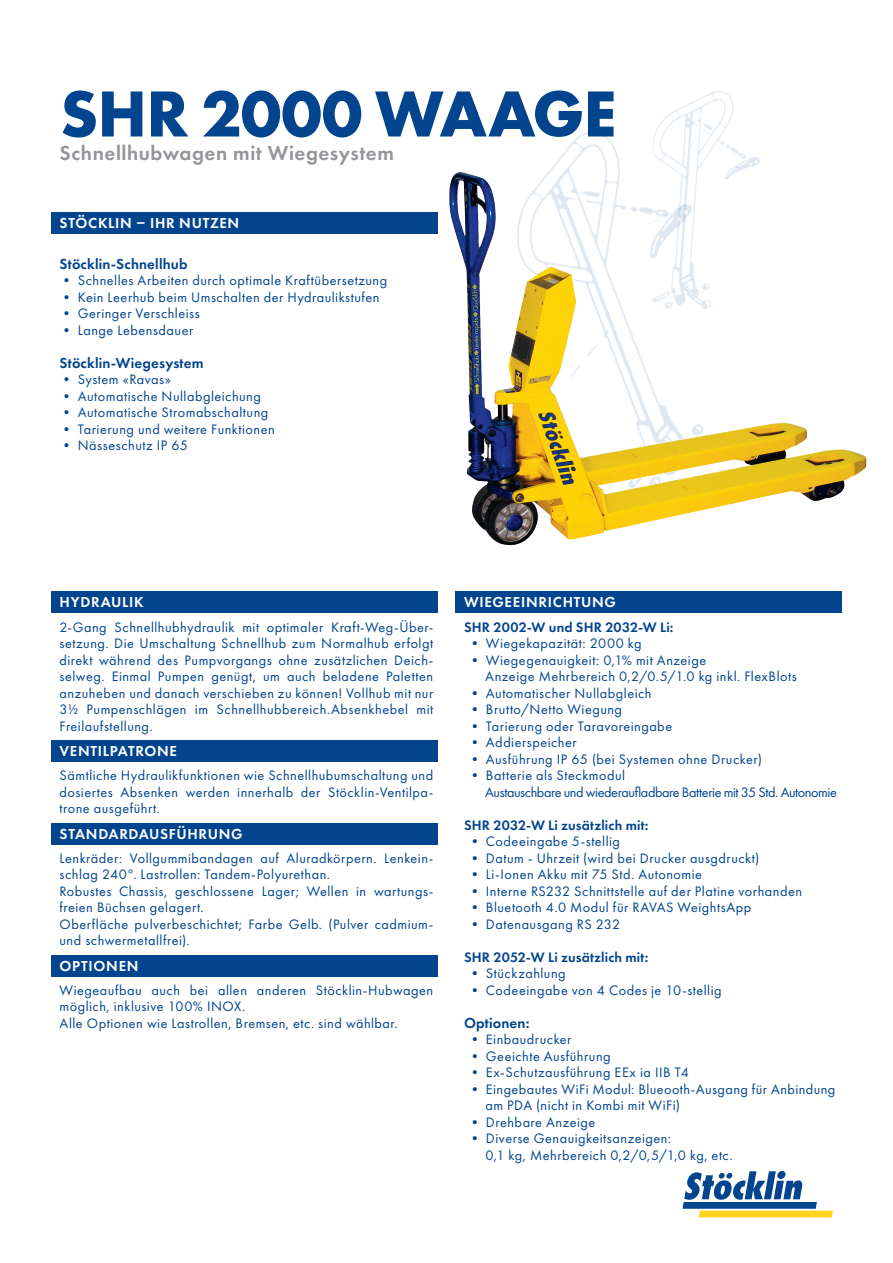
<style>
.page{position:relative;width:893px;height:1263px;background:#fff}
.page>*{position:absolute;margin:0;border:0;box-sizing:border-box;transform-origin:0 0}
.t1{font:700 67.5px "Futura PT";letter-spacing:-.015em;color:#02448d}
.t2{font:600 21px "Futura PT";letter-spacing:.025em;color:#939598}
.Untertitel_blau_hint{font:600 15px "Futura PT";letter-spacing:.05em;color:#fff}
.Lauftext_Bold{font:600 15px "Futura PT";letter-spacing:.01em;color:#02448d}
.Lauftext{font:14.25px/16.5px "Futura PT";letter-spacing:.035em;color:#02448d}
.Lauftext_Bold-2{font:600 14.25px "Futura PT";letter-spacing:.015em;color:#02448d}
.Lauftext-2{font:14.25px "Futura PT";letter-spacing:-.03em;color:#02448d}
</style>
<div class="page">
<svg style="left:682px;top:1171px;width:151px;height:46px"></svg>
<img style="left:479px;top:92px;width:282px;height:100px">
<img style="left:449px;top:192px;width:417px;height:354px">
<div style="left:51px;top:591px;width:386px;height:22px;background:#02448d"></div>
<div style="left:51px;top:740px;width:386px;height:22px;background:#02448d"></div>
<div style="left:51px;top:823px;width:386px;height:21px;background:#02448d"></div>
<div style="left:51px;top:955px;width:386px;height:21px;background:#02448d"></div>
<div style="left:455px;top:591px;width:387px;height:22px;background:#02448d"></div>
<div style="left:51px;top:212px;width:386px;height:22px;background:#02448d"></div>
<h1 class="t1" style="left:60px;top:70px;width:558px">SHR 2000 WAAGE</h1>
<h2 class="t2" style="left:60px;top:140px;width:336px">Schnellhubwagen mit Wiegesystem</h2>
<p class="Untertitel_blau_hint" style="left:60px;top:214px;width:181px">STÖCKLIN – IHR NUTZEN</p>
<p class="Lauftext_Bold" style="left:60px;top:254px;width:130px">Stöcklin-Schnellhub</p>
<p class="Lauftext" style="left:60px;top:272px;width:329px">• Schnelles Arbeiten durch optimale Kraftübersetzung</p>
<p class="Lauftext" style="left:60px;top:288px;width:322px">• Kein Leerhub beim Umschalten der Hydraulikstufen</p>
<p class="Lauftext" style="left:60px;top:305px;width:142px">• Geringer Verschleiss</p>
<p class="Lauftext" style="left:60px;top:321px;width:135px">• Lange Lebensdauer</p>
<p class="Lauftext_Bold" style="left:60px;top:353px;width:146px">Stöcklin-Wiegesystem</p>
<p class="Lauftext" style="left:60px;top:371px;width:113px">• System «Ravas»</p>
<p class="Lauftext" style="left:60px;top:387px;width:203px">• Automatische Nullabgleichung</p>
<p class="Lauftext" style="left:60px;top:404px;width:210px">• Automatische Stromabschaltung</p>
<p class="Lauftext" style="left:60px;top:420px;width:217px">• Tarierung und weitere Funktionen</p>
<p class="Lauftext" style="left:60px;top:437px;width:130px">• Nässeschutz IP 65</p>
<p class="Untertitel_blau_hint" style="left:60px;top:593px;width:86px">HYDRAULIK</p>
<p class="Lauftext" style="left:60px;top:618px;width:375px;text-align:justify">2-Gang Schnellhubhydraulik mit optimaler Kraft-Weg-Über&shy;setzung. Die Umschaltung Schnellhub zum Normalhub erfolgt direkt während des Pumpvorgangs ohne zusätzlichen Deich&shy;selweg. Einmal Pumpen genügt, um auch beladene Paletten anzuheben und danach verschieben zu können! Vollhub mit nur 3½ Pumpenschlägen im Schnellhubbereich.Absenkhebel mit Freilaufstellung.</p>
<p class="Untertitel_blau_hint" style="left:60px;top:742px;width:119px">VENTILPATRONE</p>
<p class="Lauftext" style="left:60px;top:767px;width:375px;text-align:justify">Sämtliche Hydraulikfunktionen wie Schnellhubumschaltung und dosiertes Absenken werden innerhalb der Stöcklin-Ventilpa&shy;trone ausgeführt.</p>
<p class="Untertitel_blau_hint" style="left:60px;top:824px;width:184px">STANDARDAUSFÜHRUNG</p>
<p class="Lauftext" style="left:60px;top:849px;width:375px">Lenkräder: Vollgummibandagen auf Aluradkörpern. Lenkein&shy;schlag 240°. Lastrollen: Tandem-Polyurethan.</p>
<p class="Lauftext" style="left:60px;top:882px;width:375px">Robustes Chassis, geschlossene Lager; Wellen in wartungs&shy;freien Büchsen gelagert.</p>
<p class="Lauftext" style="left:60px;top:915px;width:375px">Oberfläche pulverbeschichtet; Farbe Gelb. (Pulver cadmium&shy;und schwermetallfrei).</p>
<p class="Untertitel_blau_hint" style="left:60px;top:956px;width:81px">OPTIONEN</p>
<p class="Lauftext" style="left:60px;top:981px;width:375px">Wiegeaufbau auch bei allen anderen Stöcklin-Hubwagen möglich, inklusive 100% INOX.</p>
<p class="Lauftext" style="left:60px;top:1014px;width:340px">Alle Optionen wie Lastrollen, Bremsen, etc. sind wählbar.</p>
<p class="Untertitel_blau_hint" style="left:464px;top:593px;width:153px">WIEGEEINRICHTUNG</p>
<p class="Lauftext_Bold-2" style="left:464px;top:618px;width:211px">SHR 2002-W und SHR 2032-W Li:</p>
<p class="Lauftext" style="left:468px;top:635px;width:175px">• Wiegekapazität: 2000 kg</p>
<p class="Lauftext" style="left:468px;top:651px;width:240px">• Wiegegenauigkeit: 0,1% mit Anzeige</p>
<p class="Lauftext" style="left:485px;top:668px;width:313px">Anzeige Mehrbereich 0,2/0.5/1.0 kg inkl. FlexBlots</p>
<p class="Lauftext" style="left:468px;top:684px;width:185px">• Automatischer Nullabgleich</p>
<p class="Lauftext" style="left:468px;top:701px;width:156px">• Brutto/Netto Wiegung</p>
<p class="Lauftext" style="left:468px;top:717px;width:206px">• Tarierung oder Taravoreingabe</p>
<p class="Lauftext" style="left:468px;top:734px;width:111px">• Addierspeicher</p>
<p class="Lauftext" style="left:468px;top:750px;width:296px">• Ausführung IP 65 (bei Systemen ohne Drucker)</p>
<p class="Lauftext" style="left:468px;top:767px;width:159px">• Batterie als Steckmodul</p>
<p class="Lauftext-2" style="left:485px;top:783px;width:353px">Austauschbare und wiederaufladbare Batterie mit 35 Std. Autonomie</p>
<p class="Lauftext_Bold-2" style="left:464px;top:816px;width:186px">SHR 2032-W Li zusätzlich mit:</p>
<p class="Lauftext" style="left:468px;top:833px;width:154px">• Codeeingabe 5-stellig</p>
<p class="Lauftext" style="left:468px;top:849px;width:293px">• Datum - Uhrzeit (wird bei Drucker ausgdruckt)</p>
<p class="Lauftext" style="left:468px;top:866px;width:236px">• Li-Ionen Akku mit 75 Std. Autonomie</p>
<p class="Lauftext" style="left:468px;top:882px;width:336px">• Interne RS232 Schnittstelle auf der Platine vorhanden</p>
<p class="Lauftext" style="left:468px;top:899px;width:285px">• Bluetooth 4.0 Modul für RAVAS WeightsApp</p>
<p class="Lauftext" style="left:468px;top:915px;width:154px">• Datenausgang RS 232</p>
<p class="Lauftext_Bold-2" style="left:464px;top:948px;width:186px">SHR 2052-W Li zusätzlich mit:</p>
<p class="Lauftext" style="left:468px;top:965px;width:100px">• Stückzahlung</p>
<p class="Lauftext" style="left:468px;top:981px;width:255px">• Codeeingabe von 4 Codes je 10-stellig</p>
<p class="Lauftext_Bold" style="left:464px;top:1013px;width:67px">Optionen:</p>
<p class="Lauftext" style="left:468px;top:1031px;width:105px">• Einbaudrucker</p>
<p class="Lauftext" style="left:468px;top:1047px;width:145px">• Geeichte Ausführung</p>
<p class="Lauftext" style="left:468px;top:1064px;width:223px">• Ex-Schutzausführung EEx ia IIB T4</p>
<p class="Lauftext" style="left:485px;top:1080px;width:351px;text-indent:-18px">• Eingebautes WiFi Modul: Blueooth-Ausgang für Anbindung am PDA (nicht in Kombi mit WiFi)</p>
<p class="Lauftext" style="left:468px;top:1113px;width:129px">• Drehbare Anzeige</p>
<p class="Lauftext" style="left:468px;top:1130px;width:205px">• Diverse Genauigkeitsanzeigen:</p>
<p class="Lauftext" style="left:485px;top:1146px;width:249px">0,1 kg, Mehrbereich 0,2/0,5/1,0 kg, etc.</p>
</div>
